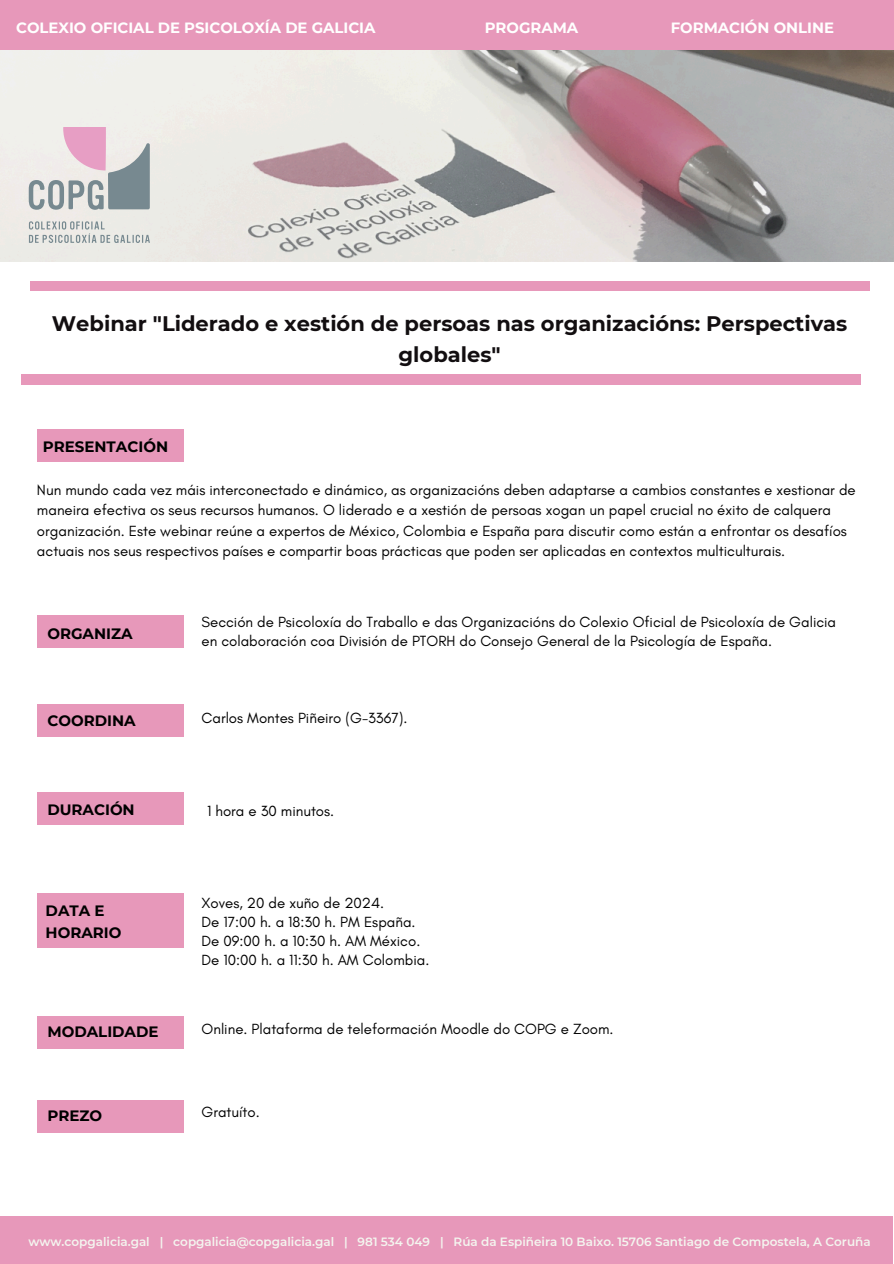
<style>
.page{position:relative;width:894px;height:1264px;background:#fff}
.page>*{position:absolute;margin:0;border:0;box-sizing:border-box;transform-origin:0 0}
.t1{font:700 21px/30.3px "Montserrat";color:#120e10;text-align:center}
.t2{font:15px/18.8px "Glacial Indifference";color:#000}
.t3{font:700 15px/21.9px "Montserrat";color:#000}
.t4{font:700 14.85px "Montserrat";color:#fff}
.t5{font:600 12px "Montserrat";color:#f4f5ef}
</style>
<div class="page">
<img style="left:0;top:50px;width:893px;height:212px">
<div style="left:21px;top:374px;width:839px;height:10px;background:#e798ba"></div>
<div style="left:30px;top:281px;width:838px;height:10px;background:#e798ba"></div>
<div style="left:0;top:0;width:893px;height:50px;background:#e798ba"></div>
<div style="left:37px;top:893px;width:146px;height:54px;background:#e798ba"></div>
<div style="left:0;top:1216px;width:892px;height:47px;background:#e798ba"></div>
<div style="left:37px;top:429px;width:146px;height:32px;background:#e798ba"></div>
<div style="left:37px;top:792px;width:146px;height:32px;background:#e798ba"></div>
<div style="left:37px;top:615px;width:146px;height:32px;background:#e798ba"></div>
<div style="left:37px;top:1016px;width:146px;height:32px;background:#e798ba"></div>
<div style="left:37px;top:704px;width:146px;height:32px;background:#e798ba"></div>
<div style="left:37px;top:1100px;width:146px;height:32px;background:#e798ba"></div>
<svg style="left:29px;top:127px;width:121px;height:83px"></svg>
<svg style="left:29px;top:221px;width:121px;height:22px"></svg>
<p class="t4" style="left:16px;top:18px;width:361px">COLEXIO OFICIAL DE PSICOLOXÍA DE GALICIA</p>
<p class="t4" style="left:484px;top:18px;width:95px">PROGRAMA</p>
<p class="t4" style="left:670px;top:18px;width:165px">FORMACIÓN ONLINE</p>
<h2 class="t1" style="left:52px;top:309px;width:796px">Webinar "Liderado e xestión de persoas nas organizacións: Perspectivas globales"</h2>
<h3 class="t3" style="left:43px;top:435px;width:127px">PRESENTACIÓN</h3>
<h1 class="t2" style="left:37px;top:479px;width:820px;line-height:20.2px">Nun mundo cada vez máis interconectado e dinámico, as organizacións deben adaptarse a cambios constantes e xestionar de maneira efectiva os seus recursos humanos. O liderado e a xestión de persoas xogan un papel crucial no éxito de calquera organización. Este webinar reúne a expertos de México, Colombia e España para discutir como están a enfrontar os desafíos actuais nos seus respectivos países e compartir boas prácticas que poden ser aplicadas en contextos multiculturais.</h1>
<h3 class="t3" style="left:47px;top:622px;width:87px">ORGANIZA</h3>
<h3 class="t2" style="left:201px;top:612px;width:636px">Sección de Psicoloxía do Traballo e das Organizacións do Colexio Oficial de Psicoloxía de Galicia en colaboración coa División de PTORH do Consejo General de la Psicología de España.</h3>
<h2 class="t3" style="left:47px;top:709px;width:90px">COORDINA</h2>
<h3 class="t2" style="left:201px;top:708px;width:207px">Carlos Montes Piñeiro (G-3367).</h3>
<h2 class="t3" style="left:47px;top:799px;width:89px">DURACIÓN</h2>
<p class="t3" style="left:46px;top:900px;width:77px">DATA E<br>HORARIO</p>
<h2 class="t2" style="left:207px;top:801px;width:129px">1 hora e 30 minutos.</h2>
<h3 class="t2" style="left:201px;top:893px;width:229px">Xoves, 20 de xuño de 2024.<br>De 17:00 h. a 18:30 h. PM España.<br>De 09:00 h. a 10:30 h. AM México.<br>De 10:00 h. a 11:30 h. AM Colombia.</h3>
<h3 class="t3" style="left:47px;top:1020px;width:113px">MODALIDADE</h3>
<h2 class="t2" style="left:201px;top:1019px;width:413px">Online. Plataforma de teleformación Moodle do COPG e Zoom.</h2>
<h3 class="t3" style="left:47px;top:1104px;width:56px">PREZO</h3>
<h2 class="t2" style="left:201px;top:1101px;width:60px">Gratuíto.</h2>
<h2 class="t5" style="left:29px;top:1234px;width:843px">www.copgalicia.gal | copgalicia@copgalicia.gal | 981 534 049 | Rúa da Espiñeira 10 Baixo. 15706 Santiago de Compostela, A Coruña</h2>
</div>
